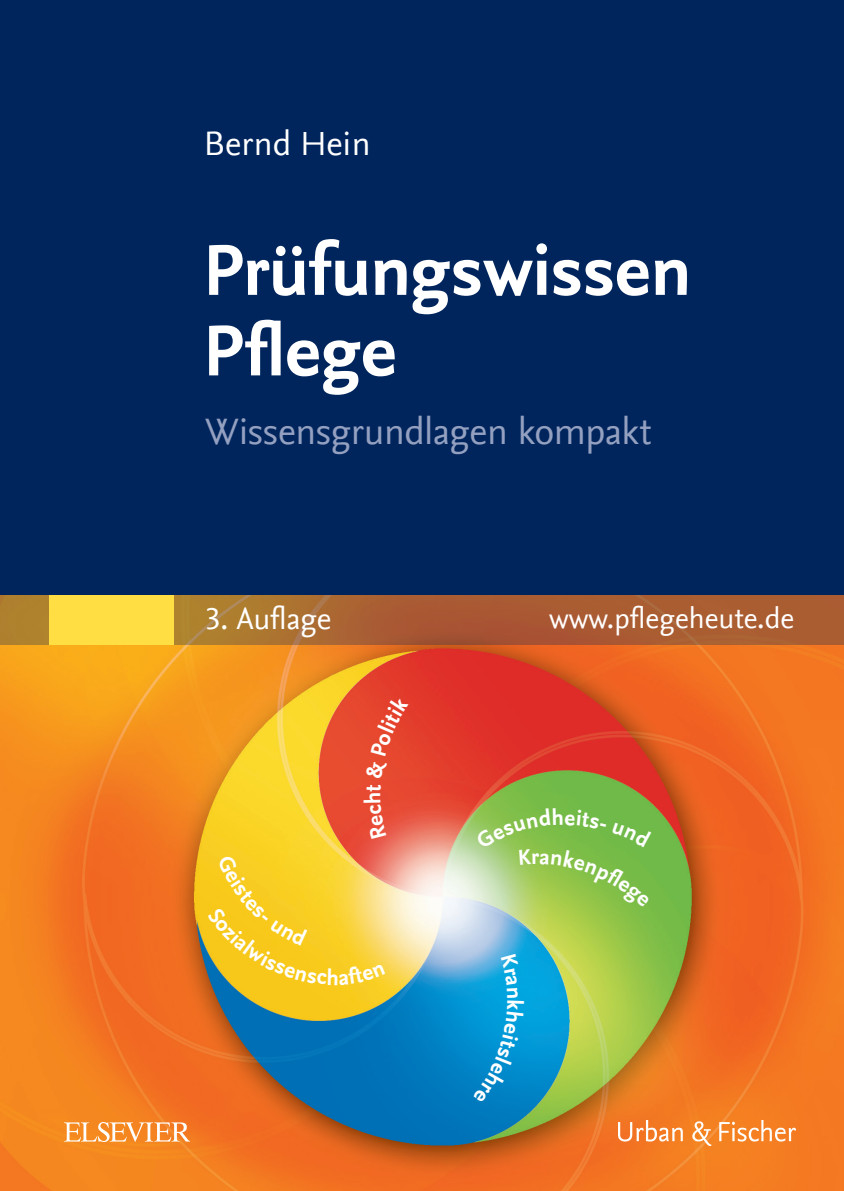
<style>
.page{position:relative;width:844px;height:1191px;background:#fff}
.page>*{position:absolute;margin:0;border:0;box-sizing:border-box;transform-origin:0 0}
.t1{font:700 75.25px "Nexus Sans Offc";letter-spacing:-.01em;color:#fff}
.t2{font:38.5px "Nexus Sans Offc";letter-spacing:-.015em;color:#94a0c0}
.t3{font:35px "Nexus Sans Offc";color:#fff}
.t4{font:31.5px "Nexus Sans Offc";letter-spacing:-.01em;color:#fff}
.t5{font:29.75px "Nexus Sans Offc";color:#fff}
</style>
<div class="page">
<div style="left:0;top:0;width:843px;height:1191px;background:#00255d"></div>
<img style="left:0;top:645px;width:843px;height:546px">
<svg style="left:0;top:595px;width:843px;height:50px;background:#aa6432"></svg>
<div style="left:50px;top:595px;width:124px;height:50px;background:#ffde43"></div>
<img style="left:65px;top:1122px;width:124px;height:19px">
<img style="left:618px;top:1120px;width:177px;height:25px">
<svg style="left:363px;top:695px;width:45px;height:144px;background:#e64932"></svg>
<svg style="left:473px;top:954px;width:51px;height:148px;background:#0997d4"></svg>
<svg style="left:207px;top:854px;width:178px;height:131px;background:#f4ca2e"></svg>
<svg style="left:475px;top:808px;width:176px;height:99px;background:#8dc459"></svg>
<p class="t3" style="left:204px;top:124px;width:168px">Bernd Hein</p>
<p class="t1" style="left:203px;top:228px;width:490px">Prüfungswissen</p>
<p class="t1" style="left:203px;top:308px;width:196px">Pflege</p>
<p class="t2" style="left:205px;top:410px;width:448px">Wissensgrundlagen kompakt</p>
<p class="t4" style="left:205px;top:600px;width:127px">3. Auflage</p>
<p class="t5" style="left:549px;top:601px;width:246px">www.pflegeheute.de</p>
</div>
